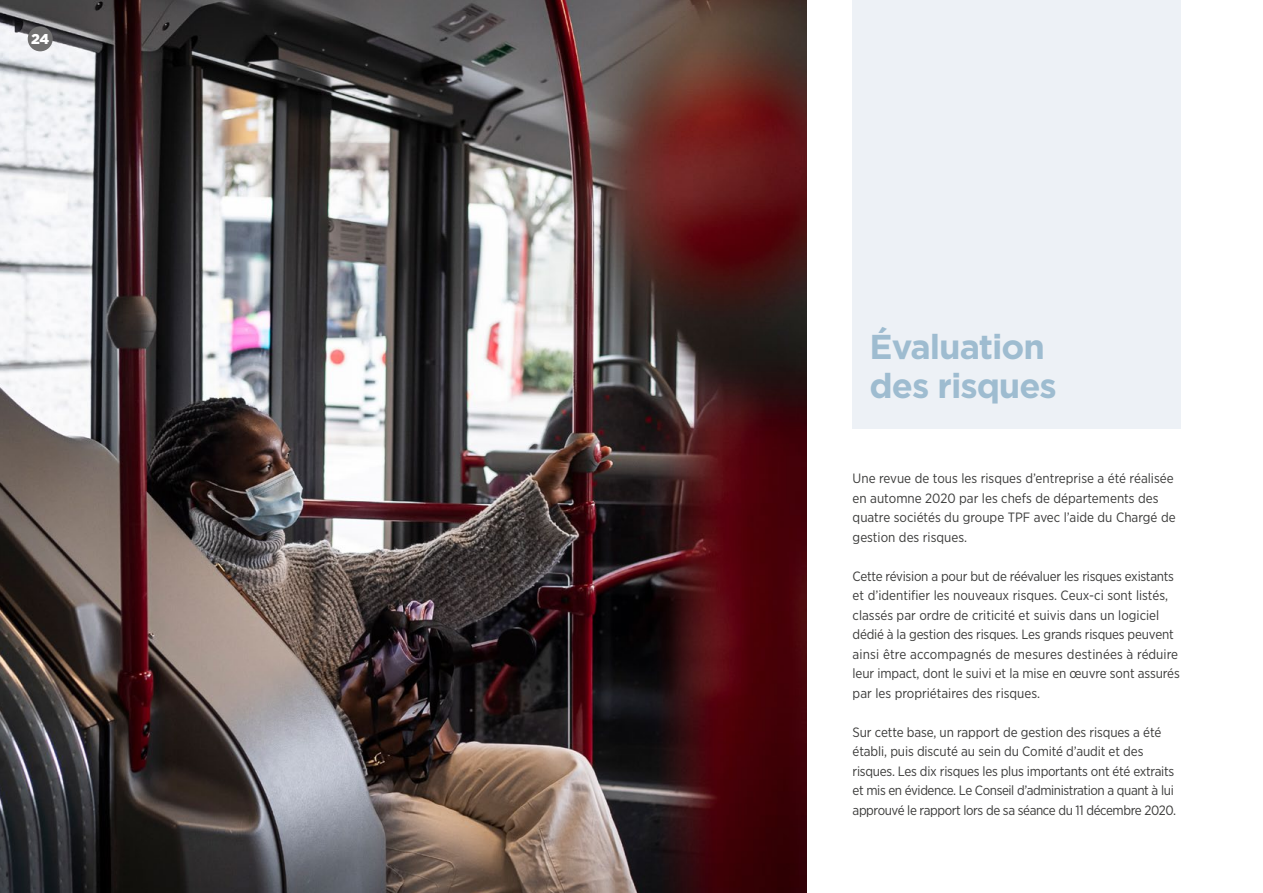
<style>
.page{position:relative;width:1263px;height:893px;background:#fff}
.page>*{position:absolute;margin:0;border:0;box-sizing:border-box;transform-origin:0 0}
.t1{font:700 34.5px/39px "Gotham";letter-spacing:-.03em;color:#9ebcd0}
.t2{font:900 14.25px "Gotham";color:#fff}
.t3{font:13.5px/19.5px "Gotham Narrow";letter-spacing:-.01em;color:#3c3c3b}
</style>
<div class="page">
<div style="left:853px;top:0;width:327px;height:428px;background:#edf1f6"></div>
<img style="left:0;top:0;width:806px;height:893px">
<div style="left:28px;top:26px;width:25px;height:25px;background:#706f6f;border-radius:50%"></div>
<hr style="left:1262px;top:772px;width:1px;height:121px;background:#5e7390">
<p class="t2" style="left:31px;top:30px;width:20px">24</p>
<h1 class="t1" style="left:870px;top:327px;width:189px">Évaluation des risques</h1>
<p class="t3" style="left:853px;top:468px;width:324px">Une revue de tous les risques d’entreprise a été réalisée en automne 2020 par les chefs de départements des quatre sociétés du groupe TPF avec l’aide du Chargé de gestion des risques.</p>
<p class="t3" style="left:853px;top:566px;width:329px">Cette révision a pour but de réévaluer les risques existants et d’identifier les nouveaux risques. Ceux-ci sont listés, classés par ordre de criticité et suivis dans un logiciel dédié à la gestion des risques. Les grands risques peuvent ainsi être accompagnés de mesures destinées à réduire leur impact, dont le suivi et la mise en œuvre sont assurés par les propriétaires des risques.</p>
<p class="t3" style="left:853px;top:722px;width:325px">Sur cette base, un rapport de gestion des risques a été établi, puis discuté au sein du Comité d’audit et des risques. Les dix risques les plus importants ont été extraits et mis en évidence. Le Conseil d’administration a quant à lui approuvé le rapport lors de sa séance du 11 décembre 2020.</p>
</div>
